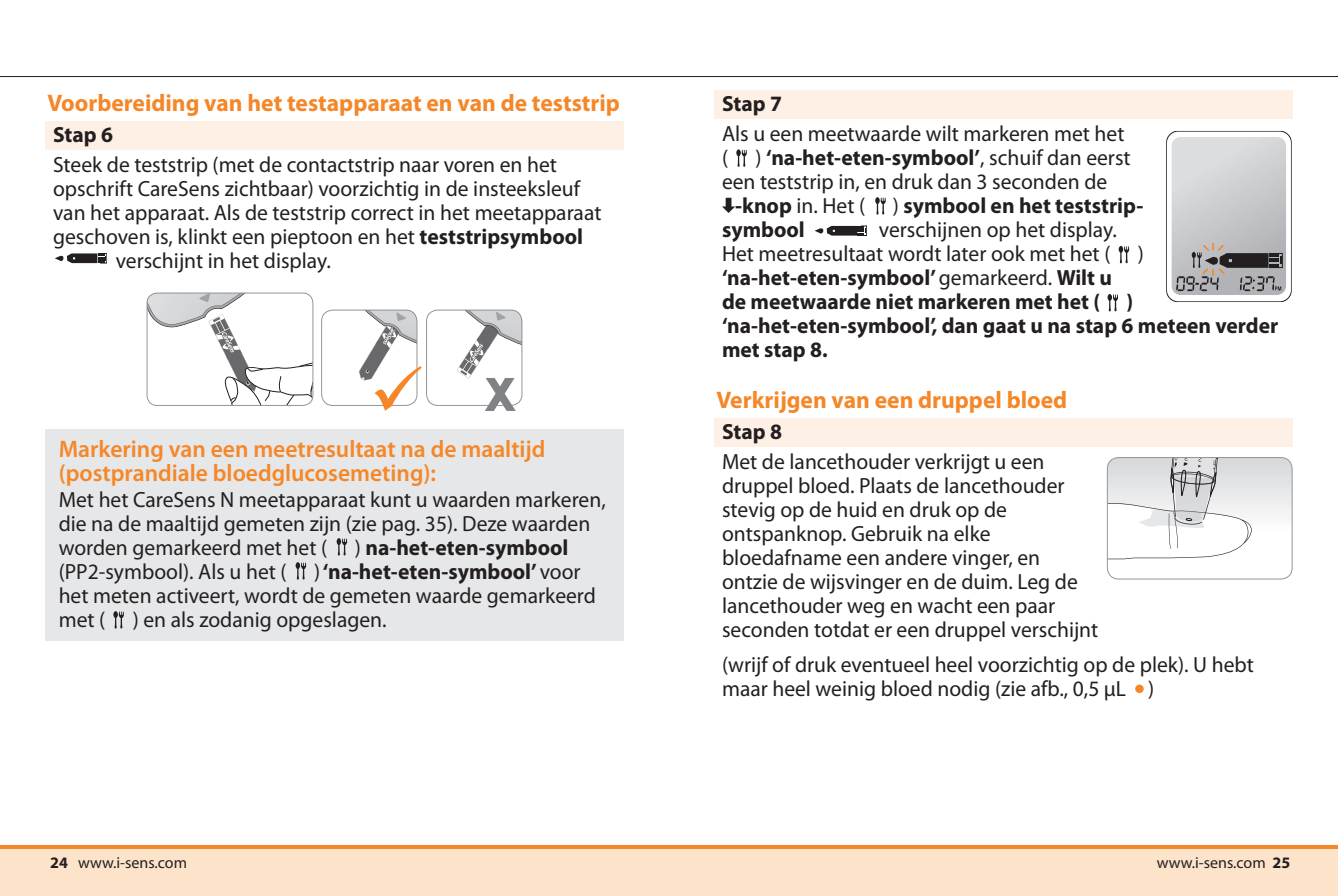
<style>
.page{position:relative;width:1338px;height:896px;background:#fff}
.page>*{position:absolute;margin:0;border:0;box-sizing:border-box;transform-origin:0 0}
.t1{font:700 24px "Myriad Pro";color:#f58728}
.t2{font:600 24px/24px "Myriad Pro";color:#f58728}
.t3{font:22px/24px "Myriad Pro";color:#231f20}
.t4{font:700 22px/24px "Myriad Pro";color:#231f20}
.t5{font:16px "Myriad Pro";color:#231f20}
.s1{font-weight:700}
.s2{font-weight:400}
</style>
<div class="page">
<div style="left:0;top:847px;width:669px;height:49px;background:#fee3cb"></div>
<hr style="left:0;top:845px;width:669px;height:4px;background:#f58728">
<hr style="left:0;top:76px;width:669px;height:1px;background:#231f20">
<div style="left:669px;top:847px;width:669px;height:49px;background:#fee3cb"></div>
<hr style="left:669px;top:845px;width:669px;height:4px;background:#f58728">
<hr style="left:669px;top:76px;width:669px;height:1px;background:#231f20">
<div style="left:714px;top:419px;width:579px;height:28px;background:#fef0e4"></div>
<svg style="left:1135px;top:684px;width:9px;height:9px"></svg>
<svg style="left:1107px;top:457px;width:185px;height:122px"></svg>
<div style="left:1107px;top:457px;width:186px;height:122px;border:1px solid #939598;border-radius:11px"></div>
<div style="left:714px;top:91px;width:579px;height:28px;background:#fef0e4"></div>
<div style="left:45px;top:122px;width:579px;height:28px;background:#fef0e4"></div>
<svg style="left:55px;top:253px;width:52px;height:10px"></svg>
<svg style="left:722px;top:198px;width:13px;height:15px"></svg>
<div style="left:45px;top:429px;width:579px;height:212px;background:#e6e7e9"></div>
<svg style="left:1166px;top:131px;width:126px;height:171px;background:#c2c2c4"></svg>
<svg style="left:337px;top:538px;width:10px;height:17px"></svg>
<svg style="left:296px;top:562px;width:10px;height:17px"></svg>
<svg style="left:113px;top:611px;width:11px;height:17px"></svg>
<svg style="left:736px;top:149px;width:11px;height:18px"></svg>
<svg style="left:875px;top:197px;width:11px;height:18px"></svg>
<svg style="left:1119px;top:246px;width:10px;height:17px"></svg>
<svg style="left:1108px;top:294px;width:10px;height:17px"></svg>
<svg style="left:147px;top:294px;width:166px;height:111px"></svg>
<div style="left:147px;top:292px;width:166px;height:114px;border:1px solid #939598;border-radius:10px"></div>
<div style="left:321px;top:309px;width:96px;height:97px;border:1px solid #939598;border-radius:11px"></div>
<div style="left:426px;top:309px;width:96px;height:97px;border:1px solid #939598;border-radius:11px"></div>
<svg style="left:355px;top:310px;width:67px;height:101px"></svg>
<svg style="left:454px;top:310px;width:68px;height:101px"></svg>
<svg style="left:815px;top:226px;width:52px;height:10px"></svg>
<p class="t1" style="left:47px;top:93px;width:574px">Voorbereiding van het testapparaat en van de teststrip</p>
<p class="t4" style="left:53px;top:125px;width:62px">Stap 6</p>
<p class="t3" style="left:53px;top:154px;width:506px">Steek de teststrip (met de contactstrip naar voren en het</p>
<p class="t3" style="left:53px;top:178px;width:529px">opschrift CareSens zichtbaar) voorzichtig in de insteeksleuf</p>
<p class="t3" style="left:53px;top:202px;width:550px">van het apparaat. Als de teststrip correct in het meetapparaat</p>
<p class="t3" style="left:53px;top:226px;width:532px">geschoven is, klinkt een pieptoon en het <span class="s1">teststripsymbool</span></p>
<p class="t3" style="left:116px;top:250px;width:217px">verschijnt in het display.</p>
<p class="t2" style="left:59px;top:438px;width:488px">Markering van een meetresultaat na de maaltijd (postprandiale bloedglucosemeting):</p>
<p class="t3" style="left:59px;top:490px;width:549px">Met het CareSens N meetapparaat kunt u waarden markeren, die na de maaltijd gemeten zijn (zie pag. 35). Deze waarden worden gemarkeerd met het ( ) <span class="s1">na-het-eten-symbool </span>(PP2-symbool). Als u het ( ) <span class="s1">‘na-het-eten-symbool’</span> voor het meten activeert, wordt de gemeten waarde gemarkeerd met ( ) en als zodanig opgeslagen.</p>
<p class="t4" style="left:722px;top:94px;width:62px">Stap 7</p>
<p class="t3" style="left:722px;top:123px;width:404px">Als u een meetwaarde wilt markeren met het</p>
<p class="t4" style="left:722px;top:147px;width:410px"><span class="s2">( )</span> ‘na-het-eten-symbool’<span class="s2">, schuif dan eerst</span></p>
<p class="t3" style="left:722px;top:171px;width:387px">een teststrip in, en druk dan 3 seconden de</p>
<p class="t4" style="left:735px;top:195px;width:410px">-knop <span class="s2">in. Het ( )</span> symbool en het teststrip-</p>
<p class="t4" style="left:722px;top:219px;width:84px">symbool</p>
<p class="t4" style="left:722px;top:219px;width:558px;text-indent:157px"><span class="s2">verschijnen op het display.<br>Het meetresultaat wordt later ook met het ( ) </span>‘na-het-eten-symbool’ <span class="s2">gemarkeerd.</span> Wilt u<br>de meetwaarde niet markeren met het ( ) ‘na-het-eten-symbool’, dan gaat u na stap 6 meteen verder met stap 8.</p>
<p class="t1" style="left:716px;top:390px;width:352px">Verkrijgen van een druppel bloed</p>
<p class="t4" style="left:722px;top:422px;width:62px">Stap 8</p>
<p class="t3" style="left:722px;top:451px;width:378px">Met de lancethouder verkrijgt u een druppel bloed. Plaats de lancethouder stevig op de huid en druk op de ontspanknop. Gebruik na elke bloedafname een andere vinger, en ontzie de wijsvinger en de duim. Leg de lancethouder weg en wacht een paar seconden totdat er een druppel verschijnt</p>
<p class="t3" style="left:722px;top:655px;width:533px">(wrijf of druk eventueel heel voorzichtig op de plek). U hebt maar heel weinig bloed nodig (zie afb., 0,5 μL )</p>
<p class="t5" style="left:50px;top:856px;width:138px"><span class="s1">24</span> www.i-sens.com</p>
<p class="t5" style="left:1157px;top:856px;width:135px">www.i-sens.com <span class="s1">25</span></p>
</div>
